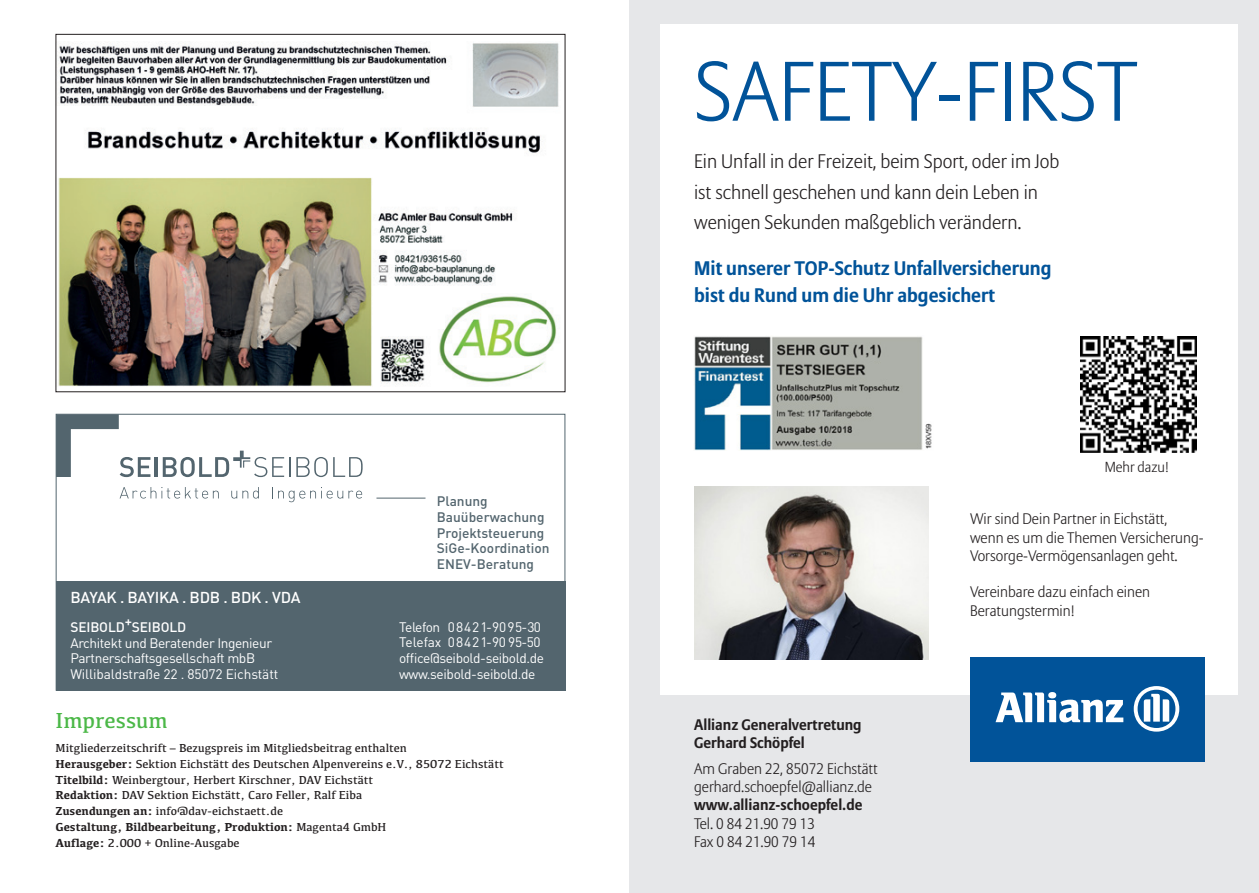
<style>
.page{position:relative;width:1259px;height:893px;background:#fff}
.page>*{position:absolute;margin:0;border:0;box-sizing:border-box;transform-origin:0 0}
.t1{font:300 83.7px "Allianz Sans";color:#015399}
.t2{font:22.5px "Kefa";color:#4cb848}
.t3{font:300 19.5px/30.5px "Allianz Sans";color:#231f20}
.t4{font:700 19.5px/27.3px "Allianz Sans";color:#015399}
.t5{font:500 15.6px "DIN";letter-spacing:-.02em;color:#fff}
.t6{font:300 15.15px/18.3px "Allianz Sans";color:#231f20}
.t7{font:700 15.15px/18.3px "Allianz Sans";color:#231f20}
.t8{font:300 14.4px "Allianz Sans";color:#231f20}
.t9{font:13.65px/15.6px "DIN";letter-spacing:-.03em;color:#fff}
.t10{font:500 13.65px/15.6px "DIN";color:#53656e}
.t11{font:500 13.65px "DIN";letter-spacing:-.01em;color:#fff}
.t12{font:12px/15.8px "Kefa";color:#231f20}
.s1{font-weight:700}
</style>
<div class="page">
<img style="left:58px;top:41px;width:501px;height:346px">
<hr style="left:155px;top:457px;width:3px;height:20px;background:#53656e">
<svg style="left:296px;top:457px;width:67px;height:20px"></svg>
<svg style="left:163px;top:451px;width:127px;height:26px"></svg>
<svg style="left:120px;top:487px;width:99px;height:12px"></svg>
<svg style="left:231px;top:487px;width:28px;height:12px"></svg>
<svg style="left:272px;top:487px;width:90px;height:15px"></svg>
<hr style="left:376px;top:498px;width:49px;height:1px;background:#53656e">
<div style="left:56px;top:581px;width:509px;height:110px;background:#53656e"></div>
<svg style="left:56px;top:414px;width:94px;height:63px"></svg>
<div style="left:629px;top:0;width:630px;height:893px;background:#e6e7e9"></div>
<div style="left:659px;top:24px;width:578px;height:671px;background:#fff"></div>
<div style="left:970px;top:658px;width:234px;height:104px;background:#015399"></div>
<svg style="left:995px;top:692px;width:128px;height:30px"></svg>
<svg style="left:1133px;top:686px;width:46px;height:46px"></svg>
<img style="left:694px;top:336px;width:238px;height:115px">
<img style="left:694px;top:487px;width:234px;height:172px">
<img style="left:1080px;top:336px;width:116px;height:117px">
<h3 class="t5" style="left:70px;top:587px;width:231px">BAYAK . BAYIKA . BDB . BDK . VDA</h3>
<p class="t11" style="left:70px;top:618px;width:117px">SEIBOLD+SEIBOLD</p>
<p class="t9" style="left:70px;top:634px;width:209px">Architekt und Beratender Ingenieur<br>Partnerschaftsgesellschaft mbB<br>Willibaldstraße 22 . 85072 Eichstätt</p>
<p class="t10" style="left:437px;top:493px;width:114px">Planung<br>Bauüberwachung<br>Projektsteuerung<br>SiGe-Koordination<br>ENEV-Beratung</p>
<p class="t9" style="left:399px;top:619px;width:146px">Telefon 08421-9095-30<br>Telefax 08421-90 95-50 office@seibold-seibold.de www.seibold-seibold.de</p>
<h2 class="t2" style="left:56px;top:706px;width:114px">Impressum</h2>
<p class="t12" style="left:56px;top:740px;width:450px">Mitgliederzeitschrift – Bezugspreis im Mitgliedsbeitrag enthalten<br><span class="s1">Herausgeber:</span> Sektion Eichstätt des Deutschen Alpenvereins e.V., 85072 Eichstätt <span class="s1">Titelbild:</span> Weinbergtour, Herbert Kirschner, DAV Eichstätt<br><span class="s1">Redaktion:</span> DAV Sektion Eichstätt, Caro Feller, Ralf Eiba<br><span class="s1">Zusendungen an:</span> info@dav-eichstaett.de<br><span class="s1">Gestaltung, Bildbearbeitung, Produktion:</span> Magenta4 GmbH<br><span class="s1">Auflage:</span> 2.000 + Online-Ausgabe</p>
<h1 class="t1" style="left:694px;top:41px;width:444px">SAFETY-FIRST</h1>
<h3 class="t3" style="left:694px;top:147px;width:367px">Ein Unfall in der Freizeit, beim Sport, oder im Job ist schnell geschehen und kann dein Leben in wenigen Sekunden maßgeblich verändern.</h3>
<h3 class="t4" style="left:694px;top:255px;width:359px">Mit unserer TOP-Schutz Unfallversicherung bist du Rund um die Uhr abgesichert</h3>
<p class="t8" style="left:1104px;top:458px;width:66px">Mehr dazu!</p>
<p class="t7" style="left:694px;top:716px;width:169px">Allianz Generalvertretung<br>Gerhard Schöpfel</p>
<p class="t6" style="left:694px;top:760px;width:185px">Am Graben 22, 85072 Eichstätt gerhard.schoepfel@allianz.de</p>
<p class="t7" style="left:694px;top:796px;width:170px">www.allianz-schoepfel.de</p>
<p class="t6" style="left:694px;top:815px;width:123px">Tel. 0 84 21.90 79 13<br>Fax 0 84 21.90 79 14</p>
<p class="t6" style="left:970px;top:510px;width:235px">Wir sind Dein Partner in Eichstätt, wenn es um die Themen Versicherung-<br>Vorsorge-Vermögensanlagen geht.</p>
<p class="t6" style="left:970px;top:583px;width:182px">Vereinbare dazu einfach einen<br>Beratungstermin!</p>
</div>
